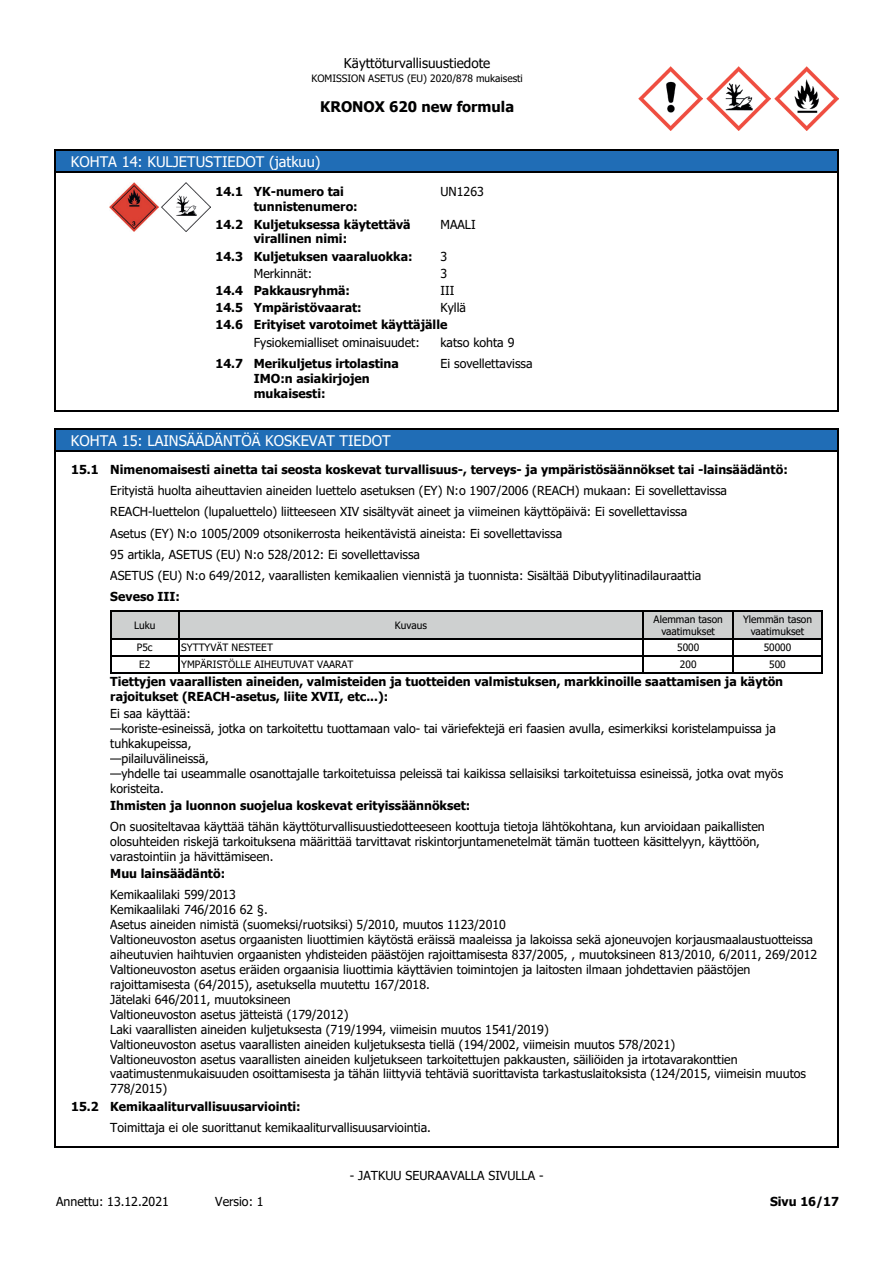
<style>
.page{position:relative;width:893px;height:1263px;background:#fff}
.page>*{position:absolute;margin:0;border:0;box-sizing:border-box;transform-origin:0 0}
.t1{font:14.7px "Tahoma";color:#fff}
.t2{font:700 14.7px "Tahoma";color:#000001}
.t3{font:13.5px "Tahoma";color:#000001}
.t4{font:12.3px/15px "Tahoma";color:#000001}
.t5{font:700 12.3px/15px "Tahoma";color:#000001}
.t6{font:10.2px/12.1px "Tahoma";color:#000001;text-align:center}
</style>
<div class="page">
<img style="left:775px;top:66px;width:63px;height:64px">
<img style="left:639px;top:66px;width:63px;height:64px">
<img style="left:707px;top:66px;width:63px;height:64px">
<div style="left:71px;top:150px;width:768px;height:23px;background:#206db6"></div>
<hr style="left:71px;top:150px;width:768px;height:1px;background:#000001">
<hr style="left:71px;top:172px;width:768px;height:1px;background:#000001">
<svg style="left:54px;top:150px;width:17px;height:33px"></svg>
<svg style="left:838px;top:151px;width:1px;height:32px"></svg>
<img style="left:110px;top:183px;width:49px;height:49px">
<img style="left:162px;top:183px;width:49px;height:49px">
<hr style="left:54px;top:183px;width:1px;height:222px;background:#000001">
<hr style="left:838px;top:183px;width:1px;height:222px;background:#000001">
<hr style="left:54px;top:410px;width:785px;height:1px;background:#000001">
<div style="left:71px;top:428px;width:768px;height:23px;background:#206db6"></div>
<hr style="left:71px;top:428px;width:768px;height:1px;background:#000001">
<hr style="left:71px;top:450px;width:768px;height:1px;background:#000001">
<div style="left:110px;top:610px;width:69px;height:29px;background:#ced0d0"></div>
<div style="left:179px;top:610px;width:465px;height:29px;background:#ced0d0"></div>
<div style="left:644px;top:610px;width:89px;height:29px;background:#ced0d0"></div>
<div style="left:733px;top:610px;width:89px;height:29px;background:#ced0d0"></div>
<hr style="left:110px;top:610px;width:69px;height:1px;background:#000001">
<hr style="left:110px;top:638px;width:69px;height:1px;background:#000001">
<hr style="left:642px;top:610px;width:2px;height:29px;background:#000001">
<hr style="left:179px;top:610px;width:465px;height:1px;background:#000001">
<hr style="left:179px;top:638px;width:465px;height:1px;background:#000001">
<hr style="left:644px;top:610px;width:89px;height:1px;background:#000001">
<hr style="left:644px;top:638px;width:89px;height:1px;background:#000001">
<hr style="left:733px;top:610px;width:89px;height:1px;background:#000001">
<hr style="left:733px;top:638px;width:89px;height:1px;background:#000001">
<hr style="left:110px;top:655px;width:69px;height:1px;background:#000001">
<hr style="left:179px;top:655px;width:465px;height:1px;background:#000001">
<hr style="left:644px;top:655px;width:89px;height:1px;background:#000001">
<hr style="left:733px;top:655px;width:89px;height:1px;background:#000001">
<svg style="left:54px;top:428px;width:17px;height:245px"></svg>
<svg style="left:110px;top:611px;width:1px;height:61px"></svg>
<svg style="left:178px;top:611px;width:1px;height:61px"></svg>
<hr style="left:110px;top:672px;width:69px;height:1px;background:#000001">
<svg style="left:642px;top:639px;width:2px;height:33px"></svg>
<hr style="left:179px;top:672px;width:465px;height:1px;background:#000001">
<hr style="left:644px;top:672px;width:89px;height:1px;background:#000001">
<svg style="left:733px;top:611px;width:1px;height:61px"></svg>
<svg style="left:821px;top:611px;width:1px;height:61px"></svg>
<hr style="left:733px;top:672px;width:89px;height:1px;background:#000001">
<svg style="left:838px;top:429px;width:1px;height:244px"></svg>
<hr style="left:54px;top:673px;width:1px;height:32px;background:#000001">
<hr style="left:838px;top:673px;width:1px;height:32px;background:#000001">
<hr style="left:54px;top:705px;width:1px;height:92px;background:#000001">
<hr style="left:838px;top:705px;width:1px;height:92px;background:#000001">
<svg style="left:54px;top:797px;width:1px;height:21px"></svg>
<svg style="left:838px;top:797px;width:1px;height:21px"></svg>
<hr style="left:54px;top:818px;width:1px;height:47px;background:#000001">
<hr style="left:838px;top:818px;width:1px;height:47px;background:#000001">
<svg style="left:54px;top:865px;width:1px;height:22px"></svg>
<svg style="left:838px;top:865px;width:1px;height:22px"></svg>
<hr style="left:54px;top:887px;width:1px;height:211px;background:#000001">
<hr style="left:838px;top:887px;width:1px;height:211px;background:#000001">
<svg style="left:54px;top:1098px;width:1px;height:49px"></svg>
<svg style="left:838px;top:1098px;width:1px;height:49px"></svg>
<hr style="left:54px;top:1147px;width:785px;height:1px;background:#000001">
<p class="t3" style="left:344px;top:54px;width:148px">Käyttöturvallisuustiedote</p>
<p class="t6" style="left:311px;top:73px;width:213px">KOMISSION ASETUS (EU) 2020/878 mukaisesti</p>
<p class="t2" style="left:320px;top:96px;width:195px">KRONOX 620 new formula</p>
<p class="t1" style="left:71px;top:152px;width:251px">KOHTA 14: KULJETUSTIEDOT (jatkuu)</p>
<p class="t5" style="left:216px;top:185px;width:29px">14.1</p>
<p class="t5" style="left:254px;top:185px;width:106px">YK-numero tai tunnistenumero:</p>
<p class="t4" style="left:440px;top:185px;width:45px">UN1263</p>
<p class="t5" style="left:216px;top:217px;width:29px">14.2</p>
<p class="t5" style="left:254px;top:217px;width:158px">Kuljetuksessa käytettävä</p>
<p class="t4" style="left:440px;top:217px;width:37px">MAALI</p>
<p class="t5" style="left:254px;top:232px;width:95px">virallinen nimi:</p>
<p class="t5" style="left:216px;top:249px;width:29px">14.3</p>
<p class="t5" style="left:254px;top:249px;width:160px">Kuljetuksen vaaraluokka:</p>
<p class="t4" style="left:440px;top:249px;width:8px">3</p>
<p class="t4" style="left:254px;top:267px;width:60px">Merkinnät:</p>
<p class="t4" style="left:440px;top:267px;width:8px">3</p>
<p class="t5" style="left:216px;top:284px;width:29px">14.4</p>
<p class="t5" style="left:254px;top:284px;width:98px">Pakkausryhmä:</p>
<p class="t4" style="left:440px;top:284px;width:15px">III</p>
<p class="t5" style="left:216px;top:301px;width:148px">14.5 Ympäristövaarat:</p>
<p class="t4" style="left:440px;top:301px;width:27px">Kyllä</p>
<p class="t5" style="left:216px;top:318px;width:29px">14.6</p>
<p class="t5" style="left:254px;top:318px;width:195px">Erityiset varotoimet käyttäjälle</p>
<p class="t4" style="left:254px;top:335px;width:167px">Fysiokemialliset ominaisuudet:</p>
<p class="t4" style="left:440px;top:335px;width:75px">katso kohta 9</p>
<p class="t5" style="left:216px;top:357px;width:29px">14.7</p>
<p class="t4" style="left:440px;top:357px;width:94px">Ei sovellettavissa</p>
<p class="t5" style="left:254px;top:357px;width:147px">Merikuljetus irtolastina<br>IMO:n asiakirjojen mukaisesti:</p>
<p class="t1" style="left:71px;top:430px;width:321px">KOHTA 15: LAINSÄÄDÄNTÖÄ KOSKEVAT TIEDOT</p>
<p class="t5" style="left:71px;top:462px;width:718px">15.1 Nimenomaisesti ainetta tai seosta koskevat turvallisuus-, terveys- ja ympäristösäännökset tai -lainsäädäntö:</p>
<p class="t4" style="left:110px;top:481px;width:618px;line-height:21.3px">Erityistä huolta aiheuttavien aineiden luettelo asetuksen (EY) N:o 1907/2006 (REACH) mukaan: Ei sovellettavissa REACH-luettelon (lupaluettelo) liitteeseen XIV sisältyvät aineet ja viimeinen käyttöpäivä: Ei sovellettavissa<br>Asetus (EY) N:o 1005/2009 otsonikerrosta heikentävistä aineista: Ei sovellettavissa<br>95 artikla, ASETUS (EU) N:o 528/2012: Ei sovellettavissa<br>ASETUS (EU) N:o 649/2012, vaarallisten kemikaalien viennistä ja tuonnista: Sisältää Dibutyylitinadilauraattia</p>
<p class="t5" style="left:110px;top:590px;width:71px">Seveso III:</p>
<p class="t6" style="left:134px;top:620px;width:23px">Luku</p>
<p class="t6" style="left:395px;top:620px;width:34px">Kuvaus</p>
<p class="t6" style="left:654px;top:613px;width:71px">Alemman tason vaatimukset</p>
<p class="t6" style="left:743px;top:613px;width:70px">Ylemmän tason vaatimukset</p>
<p class="t6" style="left:137px;top:642px;width:17px">P5c</p>
<p class="t6" style="left:181px;top:642px;width:93px">SYTTYVÄT NESTEET</p>
<p class="t6" style="left:677px;top:642px;width:24px">5000</p>
<p class="t6" style="left:764px;top:642px;width:29px">50000</p>
<p class="t6" style="left:139px;top:659px;width:13px">E2</p>
<p class="t6" style="left:181px;top:659px;width:174px">YMPÄRISTÖLLE AIHEUTUVAT VAARAT</p>
<p class="t6" style="left:680px;top:659px;width:18px">200</p>
<p class="t6" style="left:769px;top:659px;width:18px">500</p>
<p class="t5" style="left:110px;top:674px;width:674px">Tiettyjen vaarallisten aineiden, valmisteiden ja tuotteiden valmistuksen, markkinoille saattamisen ja käytön rajoitukset (REACH-asetus, liite XVII, etc...):</p>
<p class="t4" style="left:110px;top:706px;width:674px">Ei saa käyttää:<br>—koriste-esineissä, jotka on tarkoitettu tuottamaan valo- tai väriefektejä eri faasien avulla, esimerkiksi koristelampuissa ja tuhkakupeissa,<br>—pilailuvälineissä,<br>—yhdelle tai useammalle osanottajalle tarkoitetuissa peleissä tai kaikissa sellaisiksi tarkoitetuissa esineissä, jotka ovat myös koristeita.</p>
<p class="t5" style="left:110px;top:798px;width:362px">Ihmisten ja luonnon suojelua koskevat erityissäännökset:</p>
<p class="t4" style="left:110px;top:820px;width:656px">On suositeltavaa käyttää tähän käyttöturvallisuustiedotteeseen koottuja tietoja lähtökohtana, kun arvioidaan paikallisten olosuhteiden riskejä tarkoituksena määrittää tarvittavat riskintorjuntamenetelmät tämän tuotteen käsittelyyn, käyttöön, varastointiin ja hävittämiseen.</p>
<p class="t5" style="left:110px;top:866px;width:116px">Muu lainsäädäntö:</p>
<p class="t4" style="left:110px;top:888px;width:708px">Kemikaalilaki 599/2013<br>Kemikaalilaki 746/2016 62 §.<br>Asetus aineiden nimistä (suomeksi/ruotsiksi) 5/2010, muutos 1123/2010<br>Valtioneuvoston asetus orgaanisten liuottimien käytöstä eräissä maaleissa ja lakoissa sekä ajoneuvojen korjausmaalaustuotteissa aiheutuvien haihtuvien orgaanisten yhdisteiden päästöjen rajoittamisesta 837/2005, , muutoksineen 813/2010, 6/2011, 269/2012<br>Valtioneuvoston asetus eräiden orgaanisia liuottimia käyttävien toimintojen ja laitosten ilmaan johdettavien päästöjen rajoittamisesta (64/2015), asetuksella muutettu 167/2018.<br>Jätelaki 646/2011, muutoksineen<br>Valtioneuvoston asetus jätteistä (179/2012)<br>Laki vaarallisten aineiden kuljetuksesta (719/1994, viimeisin muutos 1541/2019)<br>Valtioneuvoston asetus vaarallisten aineiden kuljetuksesta tiellä (194/2002, viimeisin muutos 578/2021)<br>Valtioneuvoston asetus vaarallisten aineiden kuljetukseen tarkoitettujen pakkausten, säiliöiden ja irtotavarakonttien vaatimustenmukaisuuden osoittamisesta ja tähän liittyviä tehtäviä suorittavista tarkastuslaitoksista (124/2015, viimeisin muutos 778/2015)</p>
<p class="t5" style="left:71px;top:1099px;width:231px">15.2 Kemikaaliturvallisuusarviointi:</p>
<p class="t4" style="left:110px;top:1121px;width:322px">Toimittaja ei ole suorittanut kemikaaliturvallisuusarviointia.</p>
<p class="t4" style="left:350px;top:1169px;width:195px">- JATKUU SEURAAVALLA SIVULLA -</p>
<p class="t4" style="left:56px;top:1195px;width:114px">Annettu: 13.12.2021</p>
<p class="t4" style="left:215px;top:1195px;width:50px">Versio: 1</p>
<p class="t5" style="left:770px;top:1195px;width:70px">Sivu 16/17</p>
</div>
